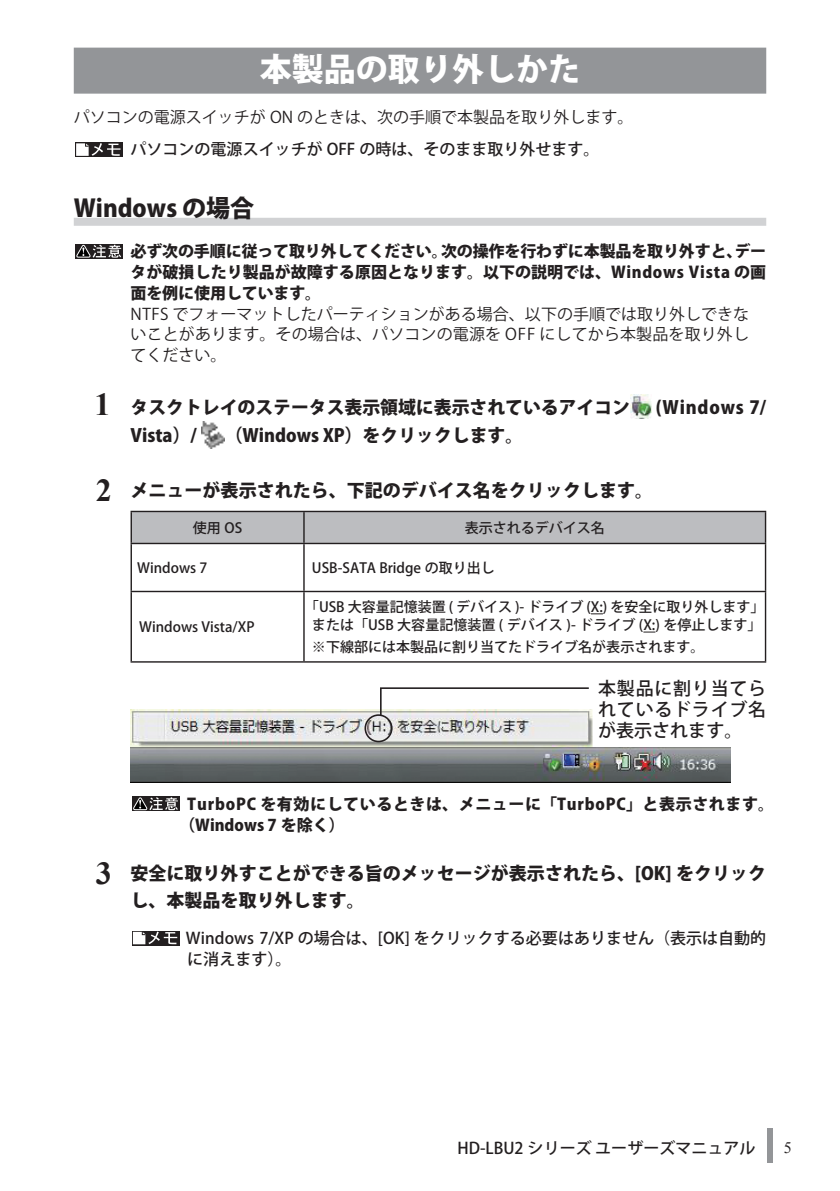
<style>
.page{position:relative;width:840px;height:1191px;background:#fff}
.page>*{position:absolute;margin:0;border:0;box-sizing:border-box;transform-origin:0 0}
._04_大ﾀｲﾄﾙ{font:800 32px "Koz Go Std";color:#fff}
._21_手順Num{font:700 32px "Times New Roman";color:#231f20}
._05_中ﾀｲﾄﾙ{font:800 24px "Koz Go Std";color:#231f20}
._21_手順{font:800 18px/27px "Koz Go Std";color:#231f20}
._25_画面手順キャプション{font:500 18px/21px "Koz Go Std";letter-spacing:.04em;color:#231f20;text-align:justify}
._21_手順-2{font:800 18px "Koz Go Std";letter-spacing:.045em;color:#231f20}
._52_注意{font:800 16px/20.8px "Koz Go Std";color:#231f20;text-align:justify}
._52_注意-2{font:16px/20.8px "Koz Go Std";letter-spacing:.005em;color:#231f20;text-align:justify}
._52_ピクト_手順下{font:500 16px/20.8px "Koz Go Std";color:#231f20}
._52_注意_手順下{font:800 16px/20.8px "Koz Go Std";letter-spacing:.035em;color:#231f20}
._04_大中ﾀｲﾄﾙﾘｰﾄﾞ{font:16px "Koz Go Std";color:#231f20}
._52_ピクト{font:500 16px "Koz Go Std";color:#231f20}
.t1{font:16px "Times New Roman";color:#231f20}
._52_ピクト-2{font:500 14px/18.2px "Koz Go Std";color:#231f20;text-align:center}
</style>
<div class="page">
<div style="left:766px;top:1128px;width:6px;height:34px;background:#939598"></div>
<div style="left:74px;top:48px;width:691px;height:46px;background:#939598"></div>
<div style="left:74px;top:218px;width:691px;height:8px;background:#d1d2d4"></div>
<div style="left:75px;top:142px;width:48px;height:15px;background:#231f20"></div>
<svg style="left:76px;top:143px;width:44px;height:13px"></svg>
<div style="left:75px;top:244px;width:48px;height:14px;background:#231f20"></div>
<svg style="left:76px;top:244px;width:45px;height:14px"></svg>
<img style="left:630px;top:395px;width:21px;height:23px">
<img style="left:201px;top:422px;width:23px;height:27px">
<div style="left:132px;top:512px;width:632px;height:31px;background:#bcbdc0"></div>
<hr style="left:130px;top:511px;width:174px;height:1px;background:#231f20">
<hr style="left:130px;top:512px;width:2px;height:31px;background:#231f20">
<hr style="left:304px;top:511px;width:461px;height:1px;background:#231f20">
<hr style="left:303px;top:512px;width:1px;height:31px;background:#231f20">
<hr style="left:764px;top:512px;width:1px;height:31px;background:#231f20">
<hr style="left:130px;top:543px;width:174px;height:1px;background:#231f20">
<hr style="left:130px;top:544px;width:2px;height:47px;background:#231f20">
<hr style="left:304px;top:543px;width:461px;height:1px;background:#231f20">
<hr style="left:303px;top:544px;width:1px;height:47px;background:#231f20">
<hr style="left:764px;top:544px;width:1px;height:47px;background:#231f20">
<hr style="left:130px;top:591px;width:174px;height:1px;background:#231f20">
<hr style="left:130px;top:592px;width:2px;height:69px;background:#231f20">
<hr style="left:304px;top:591px;width:461px;height:1px;background:#231f20">
<hr style="left:303px;top:592px;width:1px;height:69px;background:#231f20">
<hr style="left:764px;top:592px;width:1px;height:69px;background:#231f20">
<hr style="left:130px;top:661px;width:174px;height:1px;background:#231f20">
<hr style="left:304px;top:661px;width:461px;height:1px;background:#231f20">
<svg style="left:590px;top:613px;width:12px;height:1px"></svg>
<svg style="left:643px;top:631px;width:12px;height:1px"></svg>
<img style="left:130px;top:710px;width:600px;height:72px">
<div style="left:132px;top:796px;width:48px;height:15px;background:#231f20"></div>
<svg style="left:133px;top:797px;width:45px;height:13px"></svg>
<div style="left:132px;top:930px;width:47px;height:15px;background:#231f20"></div>
<svg style="left:133px;top:930px;width:44px;height:14px"></svg>
<div style="left:364px;top:714px;width:28px;height:28px;border:2px solid #231f20;border-radius:50%"></div>
<svg style="left:379px;top:687px;width:211px;height:29px"></svg>
<p class="_04_大ﾀｲﾄﾙ" style="left:260px;top:49px;width:321px">本製品の取り外しかた</p>
<p class="_04_大中ﾀｲﾄﾙﾘｰﾄﾞ" style="left:74px;top:107px;width:561px">パソコンの電源スイッチが ON のときは、次の手順で本製品を取り外します。</p>
<p class="_52_ピクト" style="left:130px;top:139px;width:470px">パソコンの電源スイッチが OFF の時は、そのまま取り外せます。</p>
<p class="_05_中ﾀｲﾄﾙ" style="left:74px;top:193px;width:182px">Windows の場合</p>
<p class="_52_注意" style="left:130px;top:242px;width:636px">必ず次の手順に従って取り外してください。次の操作を行わずに本製品を取り外すと、データが破損したり製品が故障する原因となります。以下の説明では、Windows Vista の画面を例に使用しています。</p>
<p class="_52_注意-2" style="left:130px;top:304px;width:620px">NTFS でフォーマットしたパーティションがある場合、以下の手順では取り外しできないことがあります。その場合は、パソコンの電源を OFF にしてから本製品を取り外してください。</p>
<p class="_21_手順Num" style="left:94px;top:382px;width:17px">1</p>
<p class="_21_手順" style="left:130px;top:395px;width:500px">タスクトレイのステータス表示領域に表示されているアイコン</p>
<p class="_21_手順-2" style="left:655px;top:395px;width:112px">(Windows 7/</p>
<p class="_21_手順" style="left:130px;top:423px;width:68px">Vista）/</p>
<p class="_21_手順" style="left:224px;top:423px;width:300px">（Windows XP）をクリックします。</p>
<p class="_21_手順Num" style="left:96px;top:468px;width:17px">2</p>
<p class="_21_手順" style="left:130px;top:478px;width:524px">メニューが表示されたら、下記のデバイス名をクリックします。</p>
<p class="_52_ピクト-2" style="left:193px;top:519px;width:51px">使用 OS</p>
<p class="_52_ピクト-2" style="left:464px;top:519px;width:142px">表示されるデバイス名</p>
<p class="_52_ピクト-2" style="left:137px;top:559px;width:72px">Windows 7</p>
<p class="_52_ピクト-2" style="left:312px;top:559px;width:184px">USB-SATA Bridge の取り出し</p>
<p class="_52_ピクト-2" style="left:139px;top:618px;width:117px">Windows Vista/XP</p>
<p class="_52_ピクト-2" style="left:305px;top:598px;width:461px">「USB 大容量記憶装置 ( デバイス )- ドライブ (X:) を安全に取り外します」または「USB 大容量記憶装置 ( デバイス )- ドライブ (X:) を停止します」</p>
<p class="_52_ピクト-2" style="left:312px;top:639px;width:393px">※下線部には本製品に割り当てたドライブ名が表示されます。</p>
<p class="_25_画面手順キャプション" style="left:598px;top:678px;width:169px">本製品に割り当てられているドライブ名が表示されます。</p>
<p class="_52_注意_手順下" style="left:179px;top:794px;width:596px;text-indent:8px">TurboPC を有効にしているときは、メニューに「TurboPC」と表示されます。（Windows 7 を除く）</p>
<p class="_21_手順Num" style="left:96px;top:851px;width:17px">3</p>
<p class="_21_手順" style="left:130px;top:861px;width:636px">安全に取り外すことができる旨のメッセージが表示されたら、[OK] をクリックし、本製品を取り外します。</p>
<p class="_52_ピクト_手順下" style="left:186px;top:928px;width:581px">Windows 7/XP の場合は、[OK] をクリックする必要はありません（表示は自動的に消えます）。</p>
<p class="_52_ピクト_手順下" style="left:457px;top:1138px;width:299px">HD-LBU2 シリーズユーザーズマニュアル</p>
<p class="t1" style="left:783px;top:1136px;width:9px">5</p>
</div>
